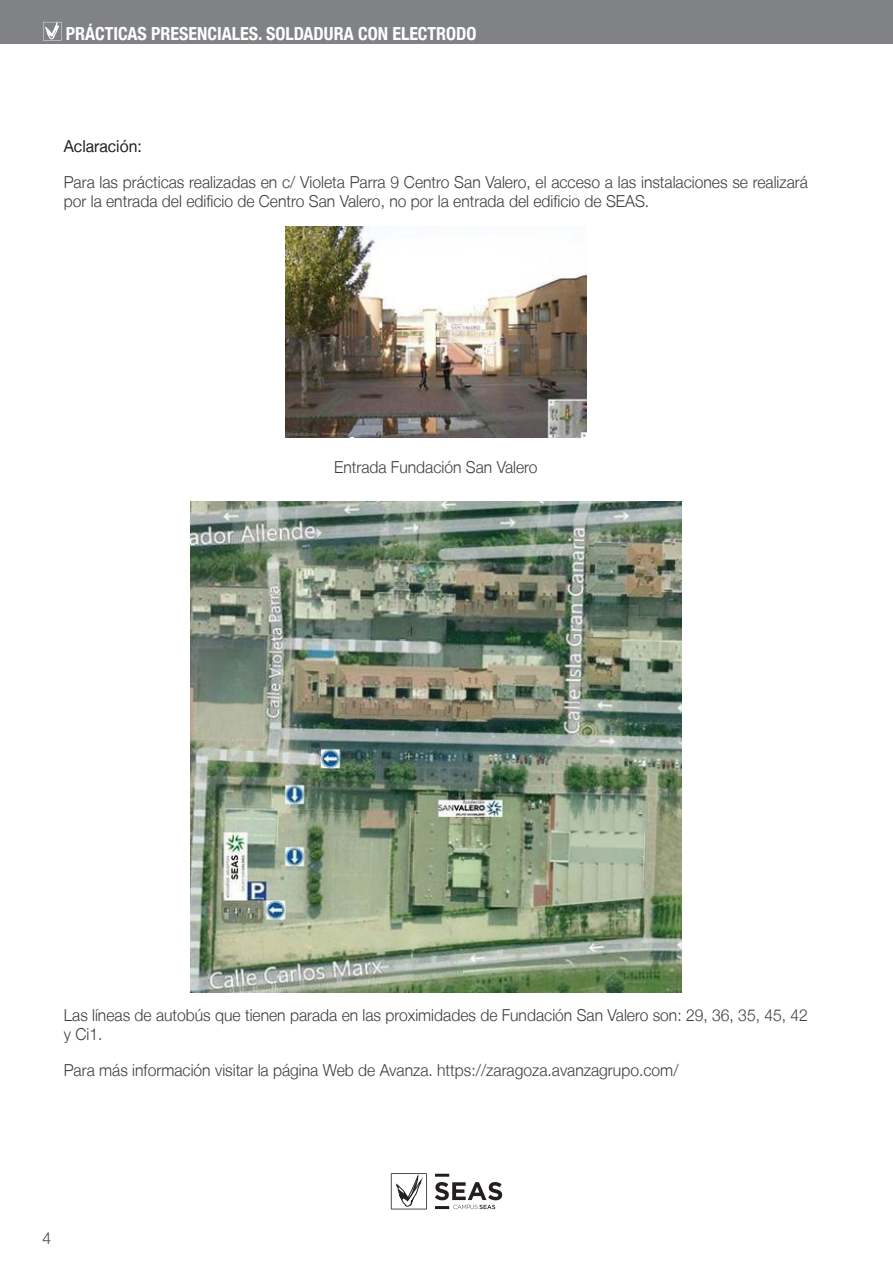
<style>
.page{position:relative;width:893px;height:1263px;background:#fff}
.page>*{position:absolute;margin:0;border:0;box-sizing:border-box;transform-origin:0 0}
.t1{font:700 condensed 18px "Helvetica Neue LT";color:#fff}
.CUERPO_CONTENIDO{font:300 16.5px/19.8px "Helvetica Neue LT";color:#3e3e3f;scale:.95 1}
.CUERPO_CONTENIDO-2{font:16.5px "Helvetica Neue LT";color:#231f20;scale:.95 1}
</style>
<div class="page">
<div style="left:0;top:0;width:893px;height:44px;background:#808285"></div>
<hr style="left:435px;top:1174px;width:14px;height:3px;background:#231f20">
<svg style="left:435px;top:1182px;width:67px;height:27px"></svg>
<svg style="left:391px;top:1173px;width:36px;height:36px"></svg>
<svg style="left:43px;top:22px;width:19px;height:19px"></svg>
<img style="left:285px;top:226px;width:302px;height:212px">
<img style="left:190px;top:501px;width:491px;height:491px">
<p class="t1" style="left:66px;top:23px;width:412px">PRÁCTICAS PRESENCIALES. SOLDADURA CON ELECTRODO</p>
<p class="CUERPO_CONTENIDO-2" style="left:64px;top:136px;width:84px">Aclaración:</p>
<p class="CUERPO_CONTENIDO" style="left:64px;top:172px;width:785px">Para las prácticas realizadas en c/ Violeta Parra 9 Centro San Valero, el acceso a las instalaciones se realizará por la entrada del edificio de Centro San Valero, no por la entrada del edificio de SEAS.</p>
<p class="CUERPO_CONTENIDO" style="left:334px;top:457px;width:216px">Entrada Fundación San Valero</p>
<p class="CUERPO_CONTENIDO" style="left:64px;top:1004px;width:785px">Las líneas de autobús que tienen parada en las proximidades de Fundación San Valero son: 29, 36, 35, 45, 42 y Ci1.</p>
<p class="CUERPO_CONTENIDO" style="left:64px;top:1060px;width:649px">Para más información visitar la página Web de Avanza. https://zaragoza.avanzagrupo.com/</p>
<p class="CUERPO_CONTENIDO" style="left:43px;top:1227px;width:11px">4</p>
</div>
